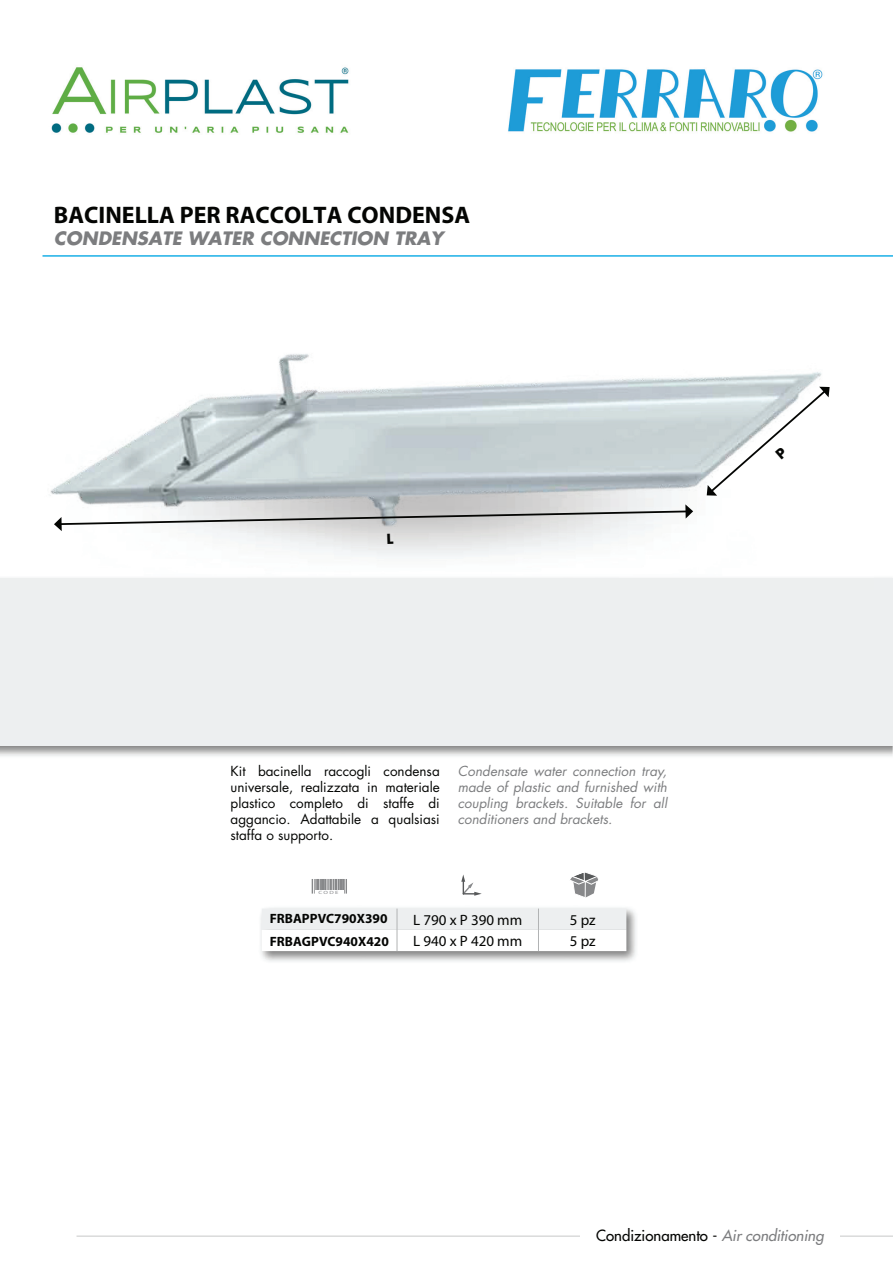
<style>
.page{position:relative;width:893px;height:1263px;background:#fff}
.page>*{position:absolute;margin:0;border:0;box-sizing:border-box;transform-origin:0 0}
.t1{font:700 24px "Myriad Pro";color:#040503}
.t2{font:italic 700 18px "Futura";color:#7c7d7f}
.t3{font:15px "Futura";color:#040503}
.t4{font:15px "Myriad Pro";color:#040503}
.t5{font:13.5px/16px "Futura";color:#040503;text-align:justify}
.t6{font:italic 13.5px/16.2px "Futura";color:#7c7d7f;text-align:justify}
.t7{font:700 13.5px "Myriad Pro";color:#040503}
.t8{font:4.65px "Myriad Pro";color:#898a8d;scale:1.44 1}
.s1{font-style:italic;color:#7c7d7f}
</style>
<div class="page">
<hr style="left:43px;top:255px;width:850px;height:2px;background:#1aafe6">
<hr style="left:77px;top:1235px;width:816px;height:2px;background:#dadbdb">
<div style="left:580px;top:1229px;width:259px;height:34px;background:#fff"></div>
<div style="left:0;top:578px;width:893px;height:168px;background:#edeff0"></div>
<img style="left:260px;top:908px;width:376px;height:54px">
<svg style="left:262px;top:909px;width:364px;height:42px"></svg>
<svg style="left:570px;top:872px;width:28px;height:26px"></svg>
<svg style="left:461px;top:874px;width:21px;height:22px"></svg>
<svg style="left:312px;top:879px;width:35px;height:15px"></svg>
<div style="left:315px;top:890px;width:29px;height:5px;background:#fff"></div>
<img style="left:0;top:354px;width:873px;height:224px">
<img style="left:25px;top:404px;width:848px;height:170px">
<img style="left:508px;top:69px;width:315px;height:63px">
<img style="left:51px;top:67px;width:298px;height:66px">
<svg style="left:54px;top:504px;width:639px;height:40px"></svg>
<svg style="left:707px;top:387px;width:122px;height:109px"></svg>
<h1 class="t1" style="left:54px;top:200px;width:418px">BACINELLA PER RACCOLTA CONDENSA</h1>
<h2 class="t2" style="left:54px;top:230px;width:391px">CONDENSATE WATER CONNECTION TRAY</h2>
<p class="t5" style="left:231px;top:764px;width:211px">Kit bacinella raccogli condensa universale, realizzata in materiale plastico completo di staffe di aggancio. Adattabile a qualsiasi staffa o supporto.</p>
<p class="t6" style="left:458px;top:764px;width:211px">Condensate water connection tray, made of plastic and furnished with coupling brackets. Suitable for all conditioners and brackets.</p>
<p class="t8" style="left:318px;top:890px;width:15px">CODE</p>
<p class="t7" style="left:270px;top:910px;width:119px">FRBAPPVC790X390</p>
<p class="t4" style="left:413px;top:911px;width:111px">L 790 x P 390 mm</p>
<p class="t4" style="left:570px;top:911px;width:27px">5 pz</p>
<p class="t7" style="left:270px;top:933px;width:120px">FRBAGPVC940X420</p>
<p class="t4" style="left:413px;top:932px;width:111px">L 940 x P 420 mm</p>
<p class="t4" style="left:570px;top:932px;width:27px">5 pz</p>
<p class="t3" style="left:596px;top:1228px;width:229px">Condizionamento - <span class="s1">Air conditioning</span></p>
</div>
